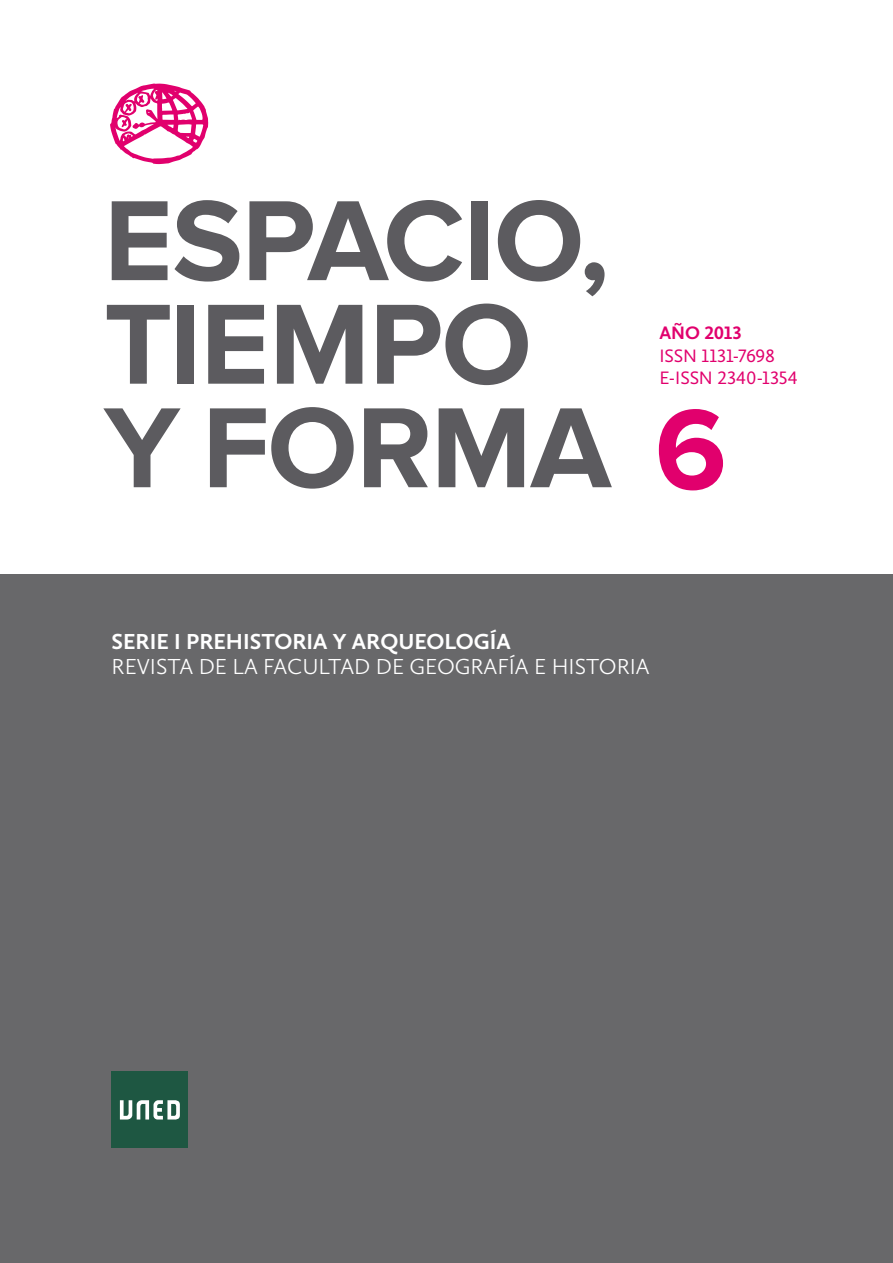
<style>
.page{position:relative;width:893px;height:1263px;background:#fff}
.page>*{position:absolute;margin:0;border:0;box-sizing:border-box;transform-origin:0 0}
.t1{font:700 118.2px/103.5px "Proxima Nova";letter-spacing:-.01em;color:#5c5b5f}
.t2{font:300 22.5px "Calluna Sans";color:#fff}
.t3{font:700 22.5px "Calluna Sans";color:#fff}
.t4{font:18.6px/22.4px "Calluna Sans";letter-spacing:-.01em;color:#e1006d}
.t5{font:700 18.6px "Calluna Sans";letter-spacing:-.005em;color:#e1006d}
.s1{color:#e1006d}
</style>
<div class="page">
<div style="left:0;top:574px;width:893px;height:689px;background:#68686a"></div>
<div style="left:112px;top:1071px;width:76px;height:77px;background:#1e5742"></div>
<svg style="left:120px;top:1100px;width:60px;height:20px"></svg>
<svg style="left:110px;top:83px;width:98px;height:81px"></svg>
<h1 class="t1" style="left:104px;top:192px;width:507px">ESPACIO,<br>TIEMPO</h1>
<p class="t5" style="left:659px;top:322px;width:84px">AÑO 2013</p>
<p class="t4" style="left:659px;top:344px;width:140px">ISSN 1131-7698<br>E-ISSN 2340-1354</p>
<h1 class="t1" style="left:104px;top:399px;width:624px">Y FORMA <span class="s1">6</span></h1>
<p class="t3" style="left:112px;top:627px;width:401px">SERIE I PREHISTORIA Y ARQUEOLOGÍA</p>
<p class="t2" style="left:112px;top:653px;width:540px">REVISTA DE LA FACULTAD DE GEOGRAFÍA E HISTORIA</p>
</div>
